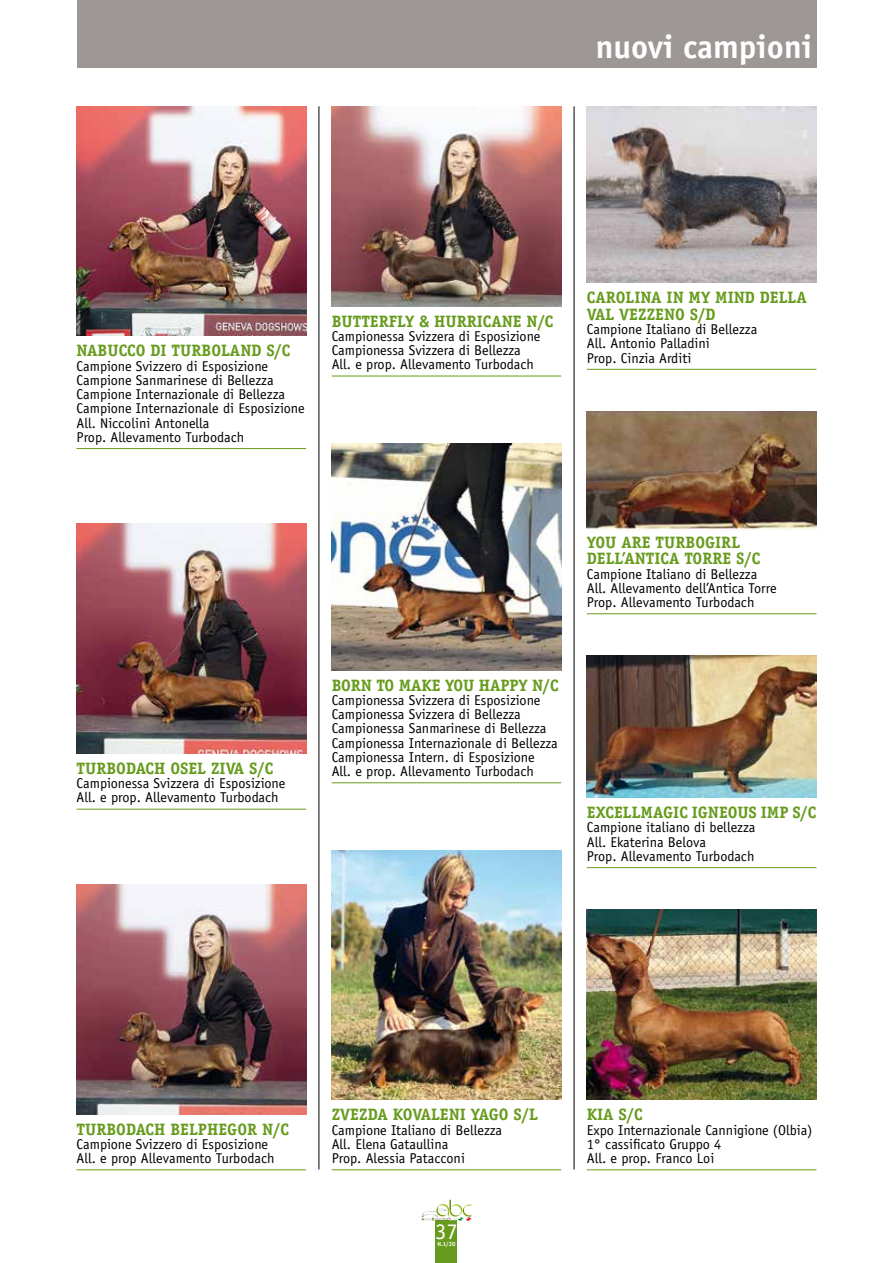
<style>
.page{position:relative;width:893px;height:1263px;background:#fff}
.page>*{position:absolute;margin:0;border:0;box-sizing:border-box;transform-origin:0 0}
.t1{font:700 33px "Officina Sans Std";color:#fff}
.t2{font:22.5px "Officina Sans Std";color:#fff}
.t3{font:700 16.5px/16.5px "Officina Serif Std";color:#679b1d}
.t4{font:14.25px/14.2px "Officina Sans Std";color:#000}
.t5{font:700 6px "Officina Sans Std";color:#fff}
</style>
<div class="page">
<div style="left:77px;top:0;width:739px;height:68px;background:#9d9896"></div>
<hr style="left:319px;top:106px;width:1px;height:1063px;background:#000">
<hr style="left:574px;top:106px;width:1px;height:1063px;background:#000">
<div style="left:436px;top:1220px;width:21px;height:43px;background:#679b1d"></div>
<svg style="left:421px;top:1199px;width:51px;height:22px"></svg>
<img style="left:77px;top:106px;width:229px;height:230px">
<hr style="left:77px;top:448px;width:229px;height:1px;background:#679b1d">
<img style="left:77px;top:524px;width:229px;height:229px">
<hr style="left:77px;top:809px;width:229px;height:1px;background:#679b1d">
<img style="left:77px;top:884px;width:229px;height:230px">
<hr style="left:77px;top:1169px;width:229px;height:1px;background:#679b1d">
<img style="left:332px;top:106px;width:229px;height:200px">
<hr style="left:332px;top:376px;width:229px;height:1px;background:#679b1d">
<img style="left:332px;top:443px;width:229px;height:227px">
<hr style="left:332px;top:782px;width:229px;height:1px;background:#679b1d">
<hr style="left:587px;top:369px;width:229px;height:1px;background:#679b1d">
<img style="left:587px;top:106px;width:229px;height:177px">
<hr style="left:587px;top:613px;width:229px;height:1px;background:#679b1d">
<img style="left:587px;top:411px;width:229px;height:119px">
<hr style="left:587px;top:867px;width:229px;height:1px;background:#679b1d">
<img style="left:587px;top:656px;width:229px;height:142px">
<hr style="left:587px;top:1169px;width:229px;height:1px;background:#679b1d">
<img style="left:587px;top:909px;width:229px;height:191px">
<hr style="left:332px;top:1169px;width:229px;height:1px;background:#679b1d">
<img style="left:332px;top:850px;width:229px;height:250px">
<h1 class="t1" style="left:596px;top:26px;width:218px">nuovi campioni</h1>
<p class="t3" style="left:77px;top:342px;width:215px">NABUCCO DI TURBOLAND S/C</p>
<p class="t4" style="left:77px;top:359px;width:230px">Campione Svizzero di Esposizione Campione Sanmarinese di Bellezza Campione Internazionale di Bellezza Campione Internazionale di Esposizione All. Niccolini Antonella<br>Prop. Allevamento Turbodach</p>
<p class="t3" style="left:332px;top:312px;width:223px">BUTTERFLY &amp; HURRICANE N/C</p>
<p class="t4" style="left:332px;top:329px;width:210px">Campionessa Svizzera di Esposizione<br>Campionessa Svizzera di Bellezza<br>All. e prop. Allevamento Turbodach</p>
<p class="t3" style="left:587px;top:289px;width:222px">CAROLINA IN MY MIND DELLA<br>VAL VEZZENO S/D</p>
<p class="t4" style="left:587px;top:322px;width:172px">Campione Italiano di Bellezza<br>All. Antonio Palladini<br>Prop. Cinzia Arditi</p>
<p class="t3" style="left:77px;top:760px;width:198px">TURBODACH OSEL ZIVA S/C</p>
<p class="t4" style="left:77px;top:776px;width:210px">Campionessa Svizzera di Esposizione<br>All. e prop. Allevamento Turbodach</p>
<p class="t3" style="left:332px;top:676px;width:228px">BORN TO MAKE YOU HAPPY N/C</p>
<p class="t4" style="left:332px;top:693px;width:228px">Campionessa Svizzera di Esposizione Campionessa Svizzera di Bellezza Campionessa Sanmarinese di Bellezza Campionessa Internazionale di Bellezza Campionessa Intern. di Esposizione<br>All. e prop. Allevamento Turbodach</p>
<p class="t3" style="left:587px;top:534px;width:175px">YOU ARE TURBOGIRL<br>DELL’ANTICA TORRE S/C</p>
<p class="t4" style="left:587px;top:567px;width:191px">Campione Italiano di Bellezza<br>All. Allevamento dell’Antica Torre<br>Prop. Allevamento Turbodach</p>
<p class="t3" style="left:587px;top:804px;width:231px">EXCELLMAGIC IGNEOUS IMP S/C</p>
<p class="t4" style="left:587px;top:820px;width:170px">Campione italiano di bellezza<br>All. Ekaterina Belova<br>Prop. Allevamento Turbodach</p>
<p class="t3" style="left:77px;top:1120px;width:214px">TURBODACH BELPHEGOR N/C</p>
<p class="t4" style="left:77px;top:1137px;width:199px">Campione Svizzero di Esposizione<br>All. e prop Allevamento Turbodach</p>
<p class="t3" style="left:332px;top:1106px;width:208px">ZVEZDA KOVALENI YAGO S/L</p>
<p class="t4" style="left:332px;top:1122px;width:172px">Campione Italiano di Bellezza<br>All. Elena Gataullina<br>Prop. Alessia Patacconi</p>
<h2 class="t2" style="left:435px;top:1218px;width:24px">37</h2>
<p class="t5" style="left:437px;top:1240px;width:20px">N.1/20</p>
<p class="t3" style="left:587px;top:1106px;width:57px">KIA S/C</p>
<p class="t4" style="left:587px;top:1122px;width:227px">Expo Internazionale Cannigione (Olbia)<br>1° cassificato Gruppo 4<br>All. e prop. Franco Loi</p>
</div>
